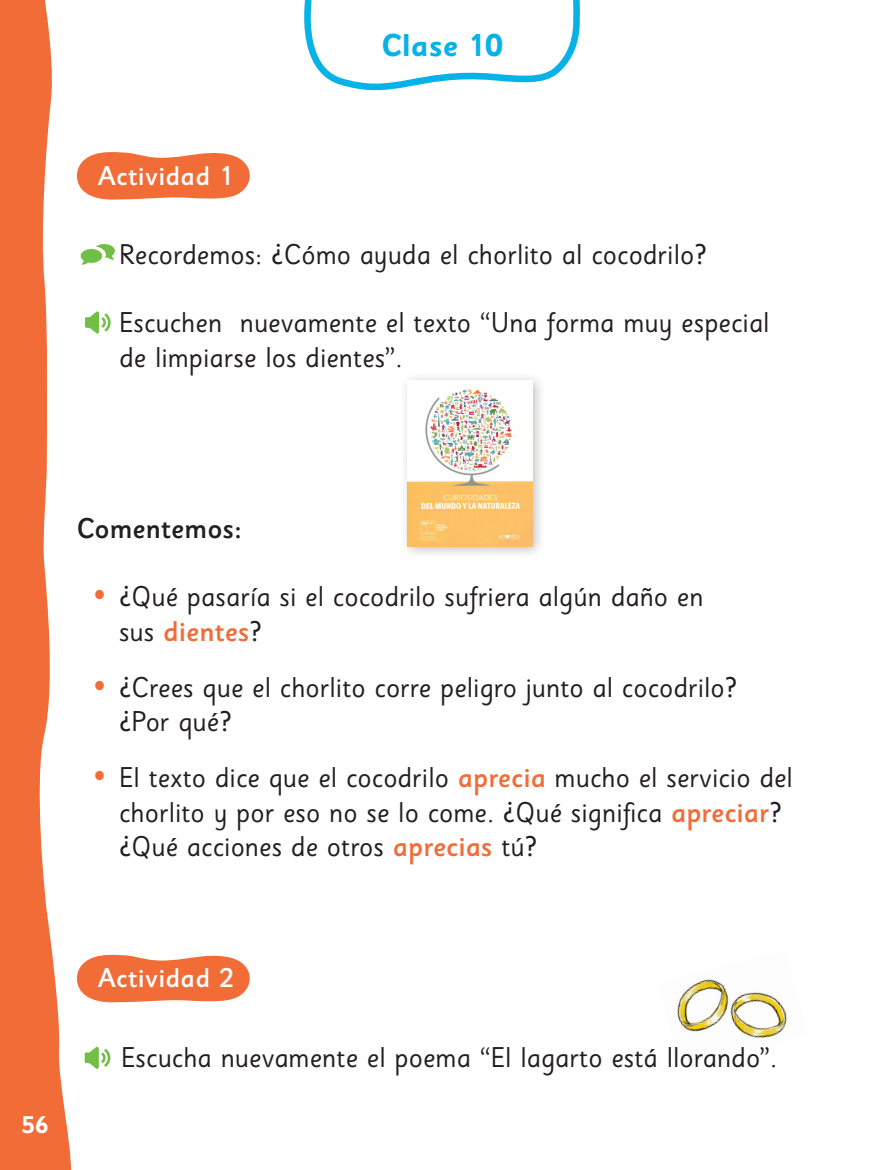
<style>
.page{position:relative;width:893px;height:1170px;background:#fff}
.page>*{position:absolute;margin:0;border:0;box-sizing:border-box;transform-origin:0 0}
.CLASE{font:700 31.5px "Sassoon Sans Std";color:#07b2e7}
.instrucción_bullet{font:28.5px/34.2px "Sassoon Sans Std";color:#231f20}
.instrucc{font:28.5px "Sassoon Sans Std";color:#231f20}
.t1{font:500 28.5px "Sassoon Sans Std";color:#231f20}
.instrucción_bullet-2{font:500 28.5px "Sassoon Sans Std";color:#f26c37}
.ACTIVIDAD{font:500 27px "Sassoon Sans Std";letter-spacing:.01em;color:#fff}
.t2{font:700 24px "Sassoon Sans Std";color:#fff}
.s1{font-family:"Print";font-weight:700;font-size:36px;color:#f26c37}
.s2{font-weight:400;color:#231f20}
.s3{font-weight:500;color:#f26c37}
</style>
<div class="page">
<svg style="left:0;top:0;width:71px;height:1169px;fill:#f26c37"></svg>
<img style="left:677px;top:979px;width:110px;height:59px">
<svg style="left:85px;top:311px;width:26px;height:22px"></svg>
<svg style="left:80px;top:244px;width:35px;height:21px"></svg>
<svg style="left:85px;top:1046px;width:25px;height:22px"></svg>
<svg style="left:304px;top:0;width:276px;height:91px"></svg>
<div style="left:399px;top:371px;width:147px;height:189px;background:#231f20;opacity:.3"></div>
<img style="left:408px;top:380px;width:124px;height:166px">
<svg style="left:76px;top:152px;width:174px;height:48px;background:#f38254"></svg>
<svg style="left:76px;top:954px;width:174px;height:48px;background:#f38255"></svg>
<p class="ACTIVIDAD" style="left:98px;top:159px;width:138px">Actividad 1</p>
<p class="CLASE" style="left:381px;top:26px;width:123px">Clase 10</p>
<p class="instrucc" style="left:119px;top:237px;width:589px">Recordemos: ¿Cómo ayuda el chorlito al cocodrilo?</p>
<p class="instrucc" style="left:119px;top:305px;width:652px">Escuchen nuevamente el texto “Una forma muy especial</p>
<p class="instrucc" style="left:119px;top:340px;width:285px">de limpiarse los dientes”.</p>
<p class="t1" style="left:77px;top:510px;width:167px">Comentemos:</p>
<p class="instrucción_bullet" style="left:94px;top:580px;width:612px"><span class="s1">•</span> ¿Qué pasaría si el cocodrilo sufriera algún daño en</p>
<p class="instrucción_bullet-2" style="left:119px;top:614px;width:145px"><span class="s2">sus</span> dientes<span class="s2">?</span></p>
<p class="instrucción_bullet" style="left:94px;top:670px;width:645px"><span class="s1">•</span> ¿Crees que el chorlito corre peligro junto al cocodrilo?</p>
<p class="instrucción_bullet" style="left:119px;top:705px;width:114px">¿Por qué?</p>
<p class="instrucción_bullet" style="left:94px;top:760px;width:701px"><span class="s1">•</span> El texto dice que el cocodrilo <span class="s3">aprecia</span> mucho el servicio del</p>
<p class="instrucción_bullet" style="left:119px;top:795px;width:665px">chorlito y por eso no se lo come. ¿Qué significa <span class="s3">apreciar</span>? ¿Qué acciones de otros <span class="s3">aprecias</span> tú?</p>
<p class="t2" style="left:22px;top:1109px;width:28px">56</p>
<p class="ACTIVIDAD" style="left:98px;top:961px;width:138px">Actividad 2</p>
<p class="instrucc" style="left:121px;top:1039px;width:658px">Escucha nuevamente el poema “El lagarto está llorando”.</p>
</div>
